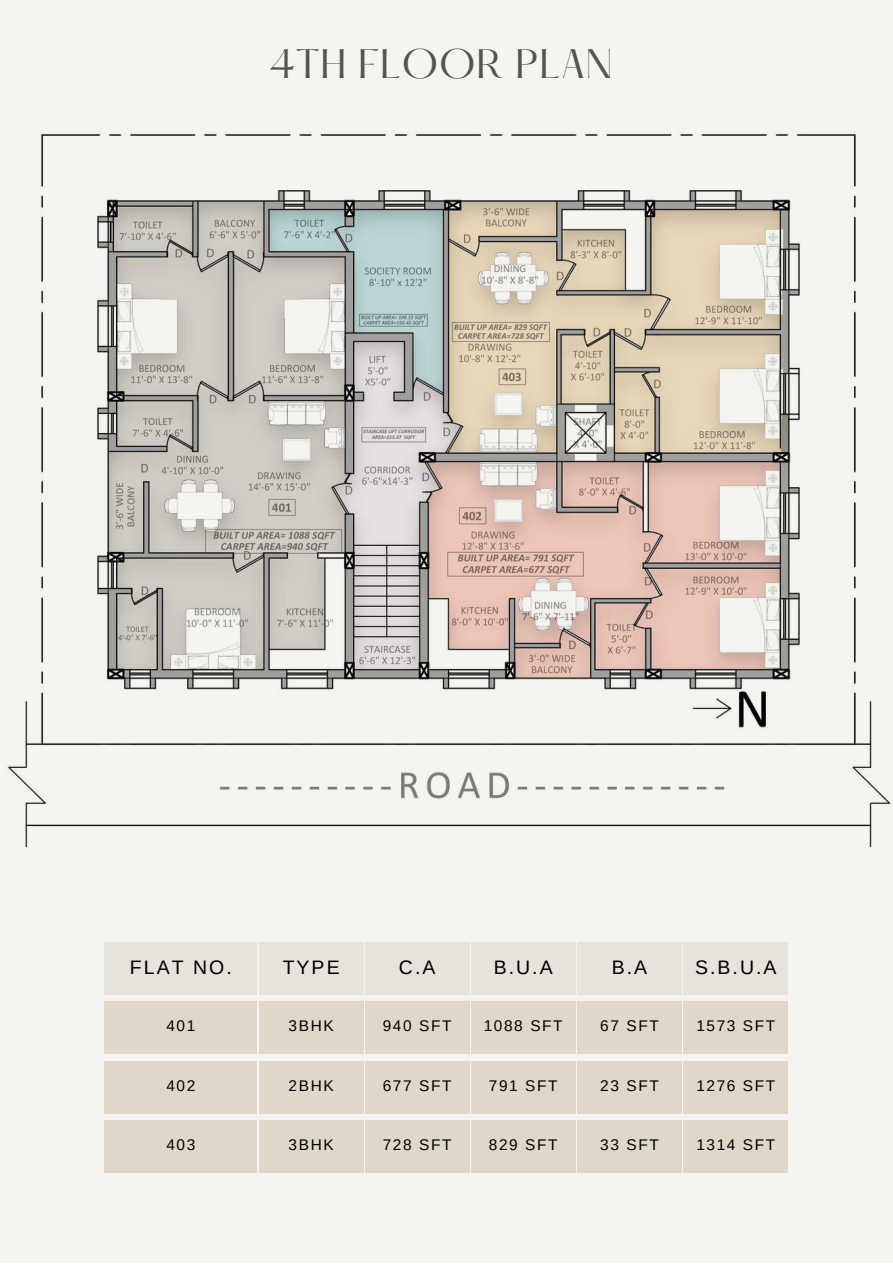
<style>
.page{position:relative;width:893px;height:1264px;background:#fff}
.page>*{position:absolute;margin:0;border:0;box-sizing:border-box;transform-origin:0 0}
.t1{font:36px "Hatton";letter-spacing:.02em;color:#545454}
.t2{font:19.5px "Arimo";letter-spacing:.105em;color:#000}
.t3{font:15.45px "Arimo";letter-spacing:.105em;color:#000}
</style>
<div class="page">
<div style="left:0;top:0;width:892px;height:1262px;background:#f6f4f0"></div>
<img style="left:6px;top:131px;width:886px;height:715px">
<div style="left:105px;top:941px;width:152px;height:53px;background:#e6e3dd"></div>
<div style="left:259px;top:941px;width:104px;height:53px;background:#e6e3dd"></div>
<div style="left:365px;top:941px;width:104px;height:53px;background:#e6e3dd"></div>
<div style="left:471px;top:941px;width:104px;height:53px;background:#e6e3dd"></div>
<div style="left:577px;top:941px;width:104px;height:53px;background:#e6e3dd"></div>
<div style="left:683px;top:941px;width:104px;height:53px;background:#e6e3dd"></div>
<div style="left:105px;top:1001px;width:152px;height:52px;background:#e1d7c9"></div>
<div style="left:259px;top:1001px;width:104px;height:52px;background:#e1d7c9"></div>
<div style="left:365px;top:1001px;width:104px;height:52px;background:#e1d7c9"></div>
<div style="left:471px;top:1001px;width:104px;height:52px;background:#e1d7c9"></div>
<div style="left:577px;top:1001px;width:104px;height:52px;background:#e1d7c9"></div>
<div style="left:683px;top:1001px;width:104px;height:52px;background:#e1d7c9"></div>
<div style="left:105px;top:1060px;width:152px;height:53px;background:#e1d7c9"></div>
<div style="left:259px;top:1060px;width:104px;height:53px;background:#e1d7c9"></div>
<div style="left:365px;top:1060px;width:104px;height:53px;background:#e1d7c9"></div>
<div style="left:471px;top:1060px;width:104px;height:53px;background:#e1d7c9"></div>
<div style="left:577px;top:1060px;width:104px;height:53px;background:#e1d7c9"></div>
<div style="left:683px;top:1060px;width:104px;height:53px;background:#e1d7c9"></div>
<div style="left:105px;top:1120px;width:152px;height:53px;background:#e1d7c9"></div>
<div style="left:259px;top:1120px;width:104px;height:53px;background:#e1d7c9"></div>
<div style="left:365px;top:1120px;width:104px;height:53px;background:#e1d7c9"></div>
<div style="left:471px;top:1120px;width:104px;height:53px;background:#e1d7c9"></div>
<div style="left:577px;top:1120px;width:104px;height:53px;background:#e1d7c9"></div>
<div style="left:683px;top:1120px;width:104px;height:53px;background:#e1d7c9"></div>
<h1 class="t1" style="left:269px;top:47px;width:345px">4TH FLOOR PLAN</h1>
<p class="t2" style="left:130px;top:956px;width:103px">FLAT NO.</p>
<p class="t2" style="left:283px;top:956px;width:58px">TYPE</p>
<p class="t2" style="left:399px;top:956px;width:38px">C.A</p>
<p class="t2" style="left:493px;top:956px;width:60px">B.U.A</p>
<p class="t2" style="left:611px;top:956px;width:37px">B.A</p>
<p class="t2" style="left:695px;top:956px;width:83px">S.B.U.A</p>
<p class="t3" style="left:166px;top:1017px;width:30px">401</p>
<p class="t3" style="left:288px;top:1017px;width:47px">3BHK</p>
<p class="t3" style="left:383px;top:1017px;width:70px">940 SFT</p>
<p class="t3" style="left:483px;top:1017px;width:80px">1088 SFT</p>
<p class="t3" style="left:600px;top:1017px;width:60px">67 SFT</p>
<p class="t3" style="left:696px;top:1017px;width:80px">1573 SFT</p>
<p class="t3" style="left:166px;top:1076px;width:30px">402</p>
<p class="t3" style="left:288px;top:1076px;width:47px">2BHK</p>
<p class="t3" style="left:383px;top:1076px;width:70px">677 SFT</p>
<p class="t3" style="left:489px;top:1076px;width:70px">791 SFT</p>
<p class="t3" style="left:600px;top:1076px;width:60px">23 SFT</p>
<p class="t3" style="left:696px;top:1076px;width:80px">1276 SFT</p>
<p class="t3" style="left:166px;top:1136px;width:30px">403</p>
<p class="t3" style="left:288px;top:1136px;width:47px">3BHK</p>
<p class="t3" style="left:383px;top:1136px;width:70px">728 SFT</p>
<p class="t3" style="left:489px;top:1136px;width:70px">829 SFT</p>
<p class="t3" style="left:600px;top:1136px;width:60px">33 SFT</p>
<p class="t3" style="left:696px;top:1136px;width:80px">1314 SFT</p>
</div>
